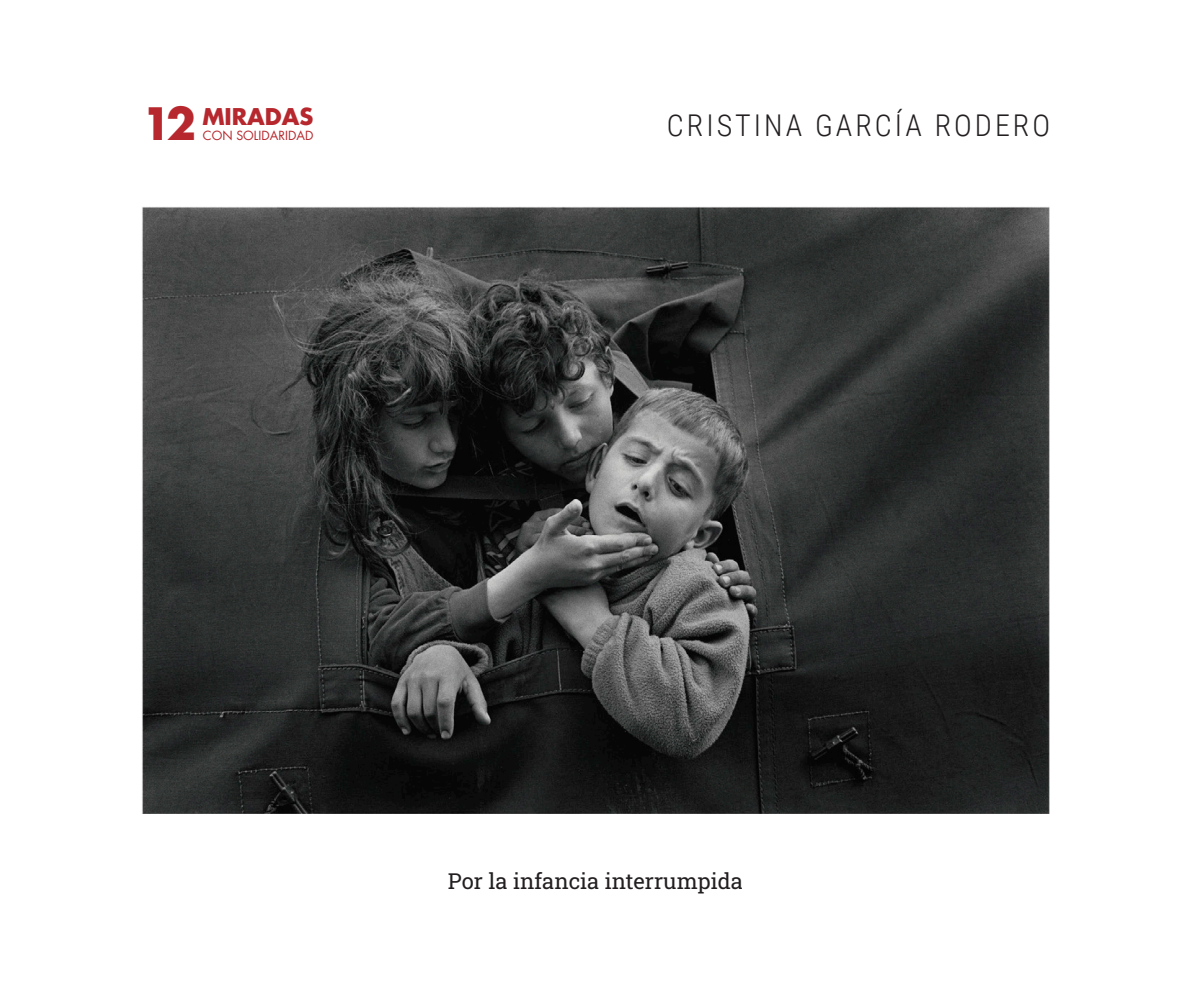
<style>
.page{position:relative;width:1191px;height:981px;background:#fff}
.page>*{position:absolute;margin:0;border:0;box-sizing:border-box;transform-origin:0 0}
.fotografo{font:700 43.6px "Futura LT";color:#b6282d}
.mes{font:300 30px "Roboto Condensed";letter-spacing:.1em;color:#231f20}
.fotografo-2{font:700 22.6px "Futura LT";color:#b6282d}
.fotografo-3{font:22px "Roboto Slab";color:#231f20}
.fotografo-4{font:12.4px "Futura LT";color:#b6282d}
</style>
<div class="page">
<img style="left:142px;top:206px;width:907px;height:608px">
<p class="fotografo" style="left:142px;top:95px;width:56px">12</p>
<p class="fotografo-2" style="left:202px;top:101px;width:113px">MIRADAS</p>
<p class="fotografo-4" style="left:203px;top:128px;width:112px">CON SOLIDARIDAD</p>
<p class="mes" style="left:667px;top:104px;width:385px">CRISTINA GARCÍA RODERO</p>
<p class="fotografo-3" style="left:448px;top:866px;width:296px">Por la infancia interrumpida</p>
</div>
